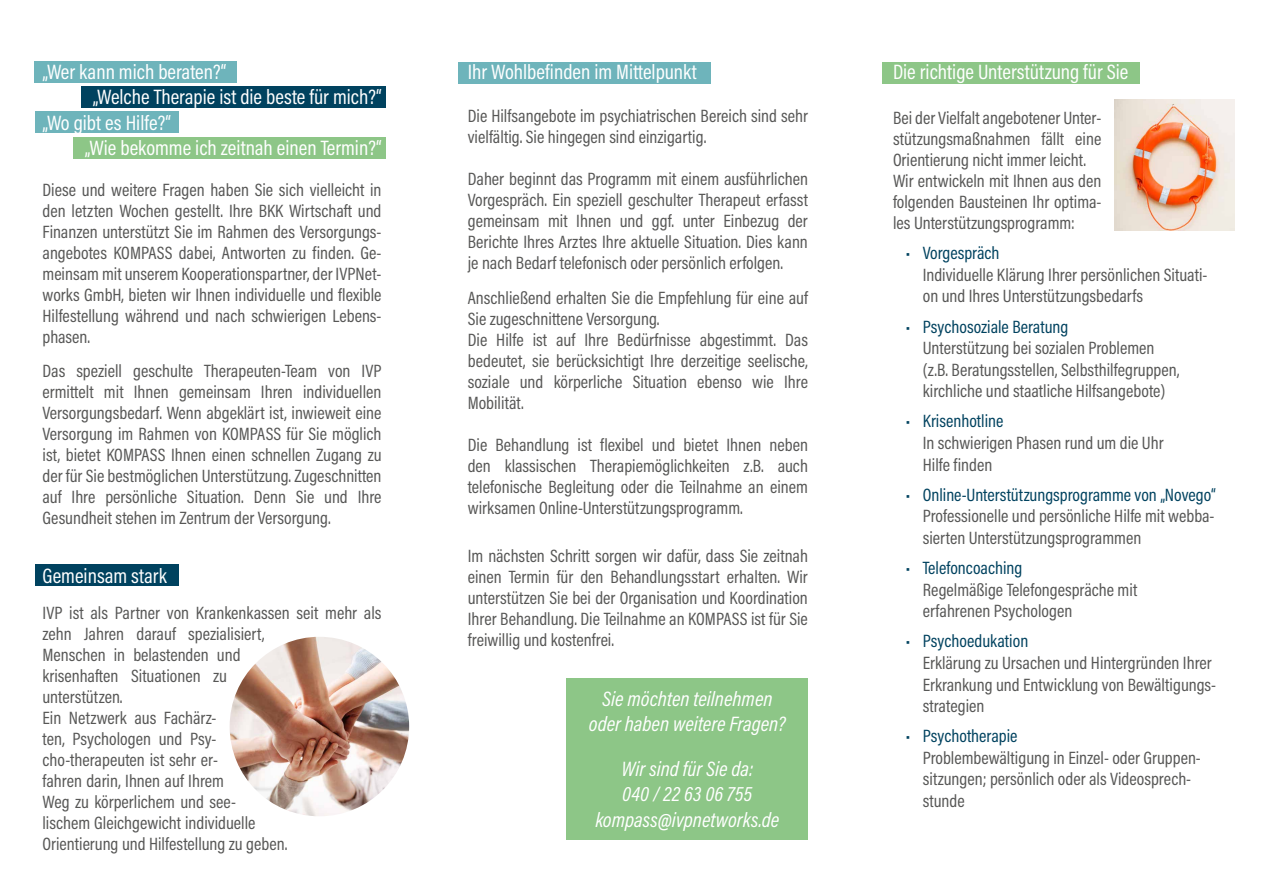
<style>
.page{position:relative;width:1263px;height:893px;background:#fff}
.page>*{position:absolute;margin:0;border:0;box-sizing:border-box;transform-origin:0 0}
.t1{font:21px "Acumin Pro Cond";color:#fff}
.t2{font:italic 21px/25.2px "Acumin Pro Cond";color:#fff;text-align:center}
.t3{font:18px/21px "Acumin Pro Cond";color:#575756}
.t4{font:18px "Acumin Pro Cond";color:#00425f}
</style>
<div class="page">
<div style="left:567px;top:678px;width:241px;height:161px;background:#8dc687"></div>
<div style="left:882px;top:62px;width:258px;height:22px;background:#8dc687"></div>
<div style="left:458px;top:62px;width:252px;height:22px;background:#6eb4bb"></div>
<div style="left:35px;top:564px;width:144px;height:22px;background:#00425f"></div>
<div style="left:73px;top:137px;width:313px;height:21px;background:#8dc687"></div>
<div style="left:35px;top:112px;width:144px;height:21px;background:#6eb4bb"></div>
<div style="left:81px;top:86px;width:305px;height:22px;background:#00425f"></div>
<div style="left:35px;top:61px;width:202px;height:21px;background:#6eb4bb"></div>
<img style="left:230px;top:637px;width:179px;height:179px;border-radius:90px">
<img style="left:1114px;top:100px;width:120px;height:131px">
<p class="t1" style="left:43px;top:58px;width:185px">„Wer kann mich beraten?“</p>
<p class="t1" style="left:93px;top:84px;width:290px">„Welche Therapie ist die beste für mich?“</p>
<p class="t1" style="left:43px;top:109px;width:130px">„Wo gibt es Hilfe?“</p>
<p class="t1" style="left:85px;top:134px;width:298px">„Wie bekomme ich zeitnah einen Termin?“</p>
<p class="t3" style="left:43px;top:179px;width:341px;text-align:justify">Diese und weitere Fragen haben Sie sich vielleicht in den letzten Wochen gestellt. Ihre BKK Wirtschaft und Finanzen unterstützt Sie im Rahmen des Versorgungs&shy;angebotes KOMPASS dabei, Antworten zu finden. Ge&shy;meinsam mit unserem Kooperationspartner, der IVPNet&shy;works GmbH, bieten wir Ihnen individuelle und flexible Hilfestellung während und nach schwierigen Lebens&shy;phasen.</p>
<p class="t3" style="left:43px;top:360px;width:341px;text-align:justify">Das speziell geschulte Therapeuten-Team von IVP ermittelt mit Ihnen gemeinsam Ihren individuellen Versorgungsbedarf. Wenn abgeklärt ist, inwieweit eine Versorgung im Rahmen von KOMPASS für Sie möglich ist, bietet KOMPASS Ihnen einen schnellen Zugang zu der für Sie bestmöglichen Unterstützung. Zugeschnitten auf Ihre persönliche Situation. Denn Sie und Ihre Gesundheit stehen im Zentrum der Versorgung.</p>
<p class="t1" style="left:43px;top:562px;width:126px">Gemeinsam stark</p>
<p class="t3" style="left:43px;top:602px;width:341px">IVP ist als Partner von Krankenkassen seit mehr als zehn Jahren darauf spezialisiert,<br>Menschen in belastenden und<br>krisenhaften Situationen zu<br>unterstützen.<br>Ein Netzwerk aus Fachärz-<br>ten, Psychologen und Psy-<br>cho-therapeuten ist sehr er-<br>fahren darin, Ihnen auf Ihrem<br>Weg zu körperlichem und see-<br>lischem Gleichgewicht individuelle<br>Orientierung und Hilfestellung zu geben.</p>
<p class="t1" style="left:468px;top:58px;width:231px">Ihr Wohlbefinden im Mittelpunkt</p>
<p class="t3" style="left:468px;top:105px;width:342px">Die Hilfsangebote im psychiatrischen Bereich sind sehr vielfältig. Sie hingegen sind einzigartig.</p>
<p class="t3" style="left:468px;top:168px;width:342px;text-align:justify">Daher beginnt das Programm mit einem ausführlichen Vorgespräch. Ein speziell geschulter Therapeut erfasst gemeinsam mit Ihnen und ggf. unter Einbezug der Berichte Ihres Arztes Ihre aktuelle Situation. Dies kann je nach Bedarf telefonisch oder persönlich erfolgen.</p>
<p class="t3" style="left:468px;top:287px;width:342px">Anschließend erhalten Sie die Empfehlung für eine auf Sie zugeschnittene Versorgung.<br>Die Hilfe ist auf Ihre Bedürfnisse abgestimmt. Das bedeutet, sie berücksichtigt Ihre derzeitige seelische, soziale und körperliche Situation ebenso wie Ihre Mobilität.</p>
<p class="t3" style="left:468px;top:434px;width:342px;text-align:justify">Die Behandlung ist flexibel und bietet Ihnen neben den klassischen Therapiemöglichkeiten z.B. auch telefonische Begleitung oder die Teilnahme an einem wirksamen Online-Unterstützungsprogramm.</p>
<p class="t3" style="left:468px;top:545px;width:342px;text-align:justify">Im nächsten Schritt sorgen wir dafür, dass Sie zeitnah einen Termin für den Behandlungsstart erhalten. Wir unterstützen Sie bei der Organisation und Koordination Ihrer Behandlung. Die Teilnahme an KOMPASS ist für Sie freiwillig und kostenfrei.</p>
<p class="t2" style="left:589px;top:686px;width:198px">Sie möchten teilnehmen oder haben weitere Fragen?</p>
<p class="t2" style="left:595px;top:756px;width:185px">Wir sind für Sie da:<br>040 / 22 63 06 755 kompass@ivpnetworks.de</p>
<p class="t1" style="left:893px;top:58px;width:237px">Die richtige Unterstützung für Sie</p>
<p class="t3" style="left:893px;top:107px;width:210px">Bei der Vielfalt angebotener Unter&shy;stützungsmaßnahmen fällt eine Orientierung nicht immer leicht.<br>Wir entwickeln mit Ihnen aus den folgenden Bausteinen Ihr optima&shy;les Unterstützungsprogramm:</p>
<p class="t4" style="left:906px;top:241px;width:95px">• Vorgespräch</p>
<p class="t3" style="left:923px;top:263px;width:286px;line-height:21.6px">Individuelle Klärung Ihrer persönlichen Situati&shy;on und Ihres Unterstützungsbedarfs</p>
<p class="t4" style="left:906px;top:315px;width:164px">• Psychosoziale Beratung</p>
<p class="t3" style="left:923px;top:337px;width:258px;line-height:21.6px">Unterstützung bei sozialen Problemen (z.B. Beratungsstellen, Selbsthilfegruppen, kirchliche und staatliche Hilfsangebote)</p>
<p class="t4" style="left:906px;top:410px;width:99px">• Krisenhotline</p>
<p class="t3" style="left:923px;top:432px;width:242px;line-height:21.6px">In schwierigen Phasen rund um die Uhr<br>Hilfe finden</p>
<p class="t4" style="left:906px;top:483px;width:312px">• Online-Unterstützungsprogramme von „Novego“</p>
<p class="t3" style="left:923px;top:505px;width:293px;line-height:21.6px">Professionelle und persönliche Hilfe mit webba&shy;sierten Unterstützungsprogrammen</p>
<p class="t4" style="left:906px;top:556px;width:118px">• Telefoncoaching</p>
<p class="t3" style="left:923px;top:578px;width:216px;line-height:21.6px">Regelmäßige Telefongespräche mit erfahrenen Psychologen</p>
<p class="t4" style="left:906px;top:630px;width:124px">• Psychoedukation</p>
<p class="t3" style="left:923px;top:652px;width:295px;line-height:21.6px">Erklärung zu Ursachen und Hintergründen Ihrer<br>Erkrankung und Entwicklung von Bewältigungs&shy;strategien</p>
<p class="t4" style="left:906px;top:724px;width:113px">• Psychotherapie</p>
<p class="t3" style="left:923px;top:746px;width:279px;line-height:21.6px">Problembewältigung in Einzel- oder Gruppen&shy;sitzungen; persönlich oder als Videosprech&shy;stunde</p>
</div>
